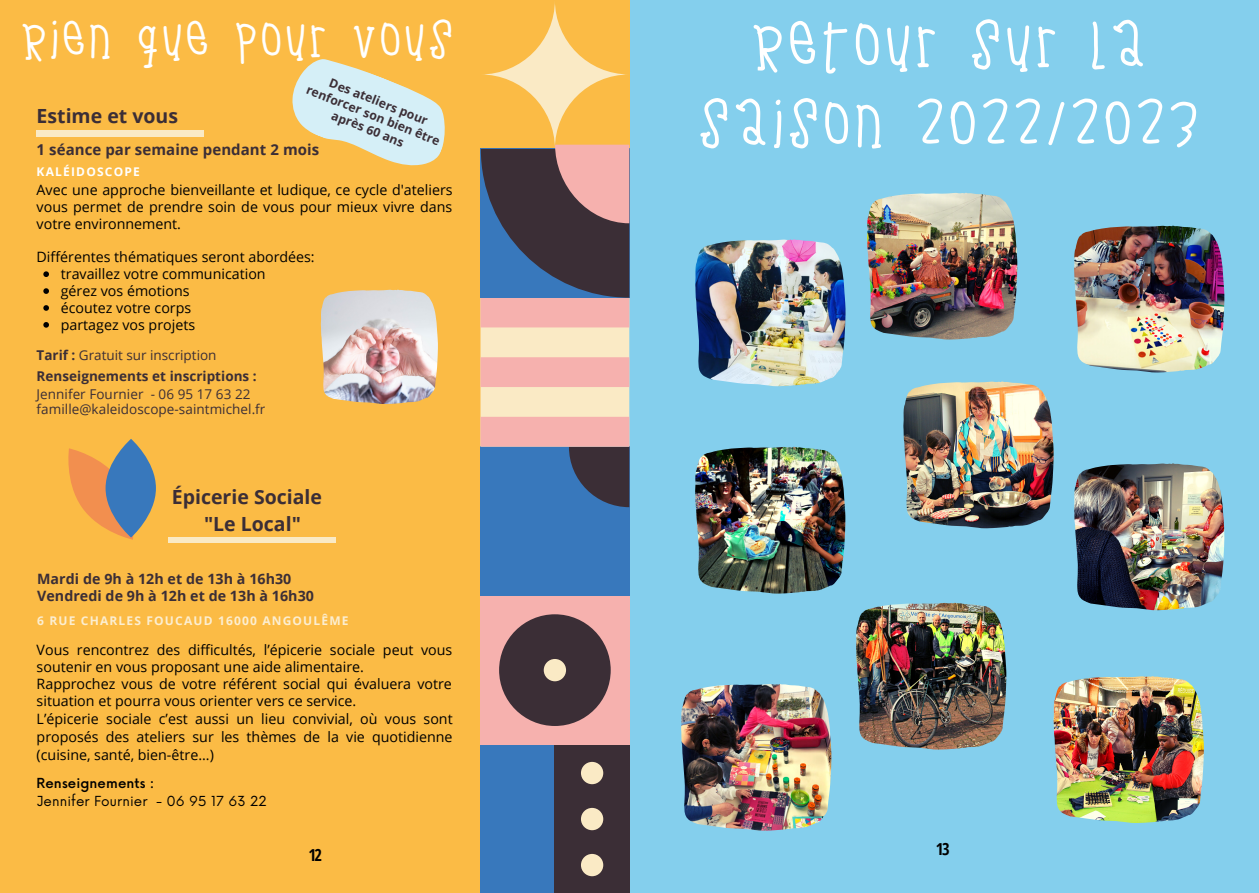
<style>
.page{position:relative;width:1259px;height:893px;background:#fff}
.page>*{position:absolute;margin:0;border:0;box-sizing:border-box;transform-origin:0 0}
.t1{font:57px/78.8px "LJ Studios MB";letter-spacing:.05em;color:#fff;text-align:center}
.t2{font:45px "LJ Studios MB";letter-spacing:.05em;color:#fff}
.t3{font:700 19.5px "Open Sans";color:#3b2e36}
.t4{font:700 16.5px "Open Sans Condensed";color:#000}
.t5{font:700 15px "Open Sans";letter-spacing:.005em;color:#3b2e36}
.t6{font:14.25px/16.8px "Open Sans";color:#000;text-align:justify}
.t7{font:700 14.25px "Open Sans";letter-spacing:.005em;color:#3b2e36}
.t8{font:13.5px "Open Sans";letter-spacing:.005em;color:#3b2e36}
.t9{font:700 13.5px "Open Sans";color:#3b2e36}
.t10{font:13.5px "Now";letter-spacing:.01em;color:#000}
.t11{font:500 13.5px "Now";letter-spacing:.01em;color:#000}
.t12{font:700 12.3px/14.7px "Open Sans";color:#3b2e36;text-align:center}
.t13{font:700 12px "Open Sans";letter-spacing:.1em;color:#fbeed1}
.t14{font:700 12px "Open Sans";letter-spacing:.1em;color:#fff}
.s1{font-weight:700}
</style>
<div class="page">
<div style="left:0;top:0;width:1258px;height:892px;background:#fbbb45"></div>
<div style="left:629px;top:0;width:629px;height:892px;background:#84cfed"></div>
<div style="left:480px;top:744px;width:149px;height:148px;background:#3878bc"></div>
<div style="left:555px;top:744px;width:74px;height:148px;background:#3b2e36"></div>
<svg style="left:581px;top:761px;width:22px;height:114px"></svg>
<div style="left:480px;top:595px;width:149px;height:149px;background:#f6b1ae"></div>
<div style="left:499px;top:614px;width:112px;height:111px;background:#3b2e36;border-radius:50%"></div>
<div style="left:544px;top:658px;width:22px;height:23px;background:#faeac5;border-radius:50%"></div>
<div style="left:480px;top:446px;width:149px;height:149px;background:#3878bc"></div>
<svg style="left:483px;top:3px;width:146px;height:142px"></svg>
<svg style="left:480px;top:145px;width:149px;height:362px;background:#988890"></svg>
<img style="left:695px;top:239px;width:150px;height:147px">
<img style="left:681px;top:684px;width:150px;height:146px">
<img style="left:856px;top:602px;width:150px;height:147px">
<img style="left:695px;top:446px;width:150px;height:147px">
<img style="left:867px;top:193px;width:150px;height:146px">
<img style="left:1074px;top:225px;width:150px;height:147px">
<img style="left:903px;top:381px;width:150px;height:147px">
<img style="left:1053px;top:676px;width:150px;height:146px">
<img style="left:1074px;top:463px;width:150px;height:146px">
<img style="left:321px;top:289px;width:117px;height:115px">
<svg style="left:292px;top:59px;width:153px;height:107px"></svg>
<svg style="left:68px;top:448px;width:65px;height:91px"></svg>
<div style="left:169px;top:536px;width:167px;height:6px;background:#faeac5"></div>
<svg style="left:106px;top:438px;width:50px;height:99px;background:#5580aa"></svg>
<svg style="left:43px;top:271px;width:6px;height:6px"></svg>
<svg style="left:43px;top:288px;width:6px;height:6px"></svg>
<svg style="left:43px;top:305px;width:6px;height:5px"></svg>
<svg style="left:43px;top:322px;width:6px;height:5px"></svg>
<div style="left:37px;top:130px;width:167px;height:6px;background:#faeac5"></div>
<p class="t2" style="left:20px;top:20px;width:434px">Rien que pour vous</p>
<p class="t12" style="left:315px;top:68px;width:144px;rotate:21deg">Des ateliers pour renforcer son bien être après 60 ans</p>
<p class="t3" style="left:37px;top:102px;width:143px">Estime et vous</p>
<p class="t5" style="left:37px;top:139px;width:284px">1 séance par semaine pendant 2 mois</p>
<p class="t14" style="left:37px;top:163px;width:105px">KALÉIDOSCOPE</p>
<p class="t6" style="left:37px;top:181px;width:417px">Avec une approche bienveillante et ludique, ce cycle d'ateliers vous permet de prendre soin de vous pour mieux vivre dans votre environnement.</p>
<p class="t6" style="left:37px;top:248px;width:280px">Différentes thématiques seront abordées:</p>
<p class="t6" style="left:61px;top:265px;width:206px">travaillez votre communication</p>
<p class="t6" style="left:61px;top:282px;width:130px">gérez vos émotions</p>
<p class="t6" style="left:61px;top:299px;width:132px">écoutez votre corps</p>
<p class="t6" style="left:61px;top:316px;width:136px">partagez vos projets</p>
<p class="t8" style="left:37px;top:346px;width:181px"><span class="s1">Tarif :</span> Gratuit sur inscription</p>
<p class="t9" style="left:37px;top:366px;width:222px">Renseignements et inscriptions :</p>
<p class="t8" style="left:37px;top:384px;width:215px">Jennifer Fournier - 06 95 17 63 22</p>
<p class="t8" style="left:37px;top:400px;width:230px">famille@kaleidoscope-saintmichel.fr</p>
<p class="t3" style="left:172px;top:482px;width:152px">Épicerie Sociale</p>
<p class="t3" style="left:204px;top:509px;width:98px">"Le Local"</p>
<p class="t7" style="left:37px;top:568px;width:256px">Mardi de 9h à 12h et de 13h à 16h30</p>
<p class="t7" style="left:37px;top:585px;width:278px">Vendredi de 9h à 12h et de 13h à 16h30</p>
<p class="t13" style="left:37px;top:612px;width:313px">6 RUE CHARLES FOUCAUD 16000 ANGOULÊME</p>
<p class="t6" style="left:37px;top:641px;width:417px">Vous rencontrez des difficultés, l’épicerie sociale peut vous soutenir en vous proposant une aide alimentaire.</p>
<p class="t6" style="left:37px;top:675px;width:417px">Rapprochez vous de votre référent social qui évaluera votre situation et pourra vous orienter vers ce service.</p>
<p class="t6" style="left:37px;top:709px;width:417px;line-height:18px">L’épicerie sociale c’est aussi un lieu convivial, où vous sont proposés des ateliers sur les thèmes de la vie quotidienne (cuisine, santé, bien-être...)</p>
<p class="t11" style="left:37px;top:775px;width:119px">Renseignements :</p>
<p class="t10" style="left:37px;top:792px;width:231px">Jennifer Fournier - 06 95 17 63 22</p>
<p class="t4" style="left:308px;top:843px;width:15px">12</p>
<p class="t1" style="left:697px;top:9px;width:503px">Retour sur la saison 2022/2023</p>
<p class="t4" style="left:936px;top:836px;width:15px">13</p>
<p class="t4" style="left:942px;top:836px;width:15px">13</p>
</div>
